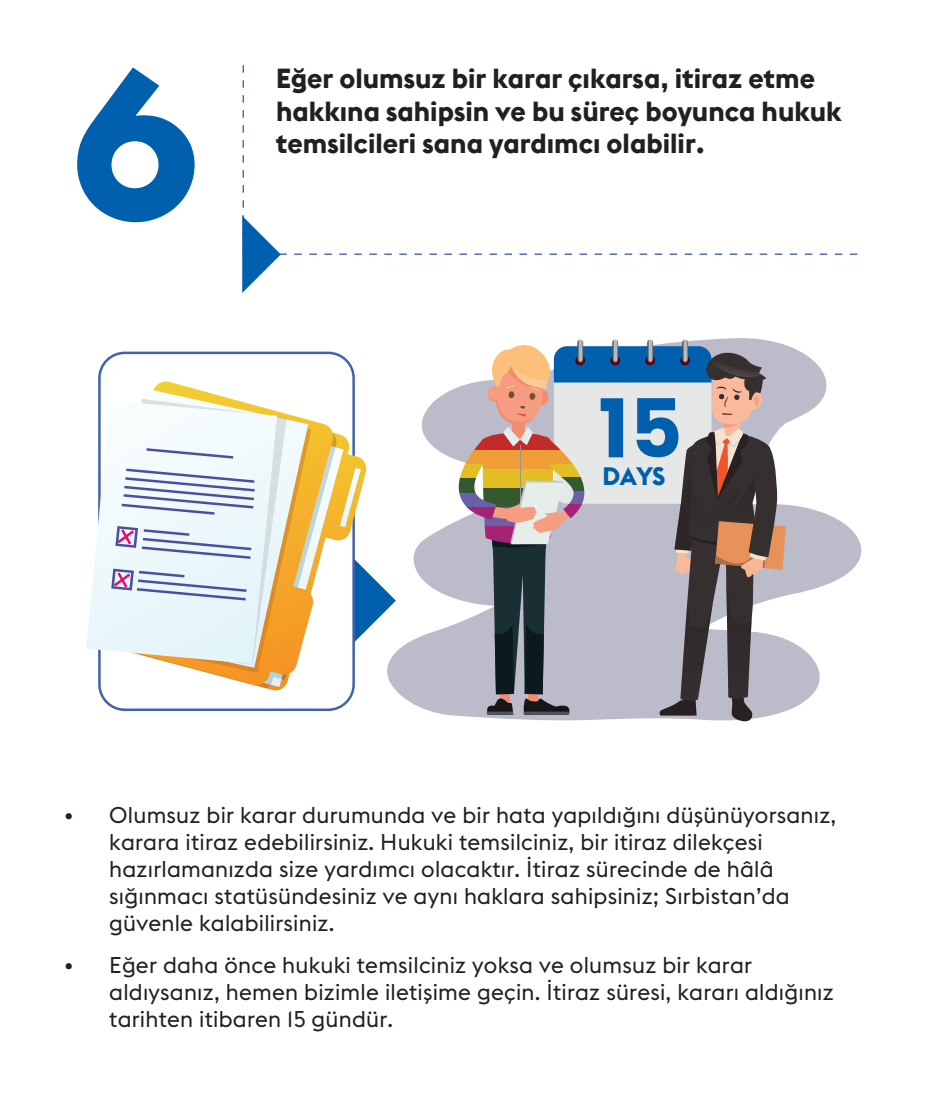
<style>
.page{position:relative;width:927px;height:1095px;background:#fff}
.page>*{position:absolute;margin:0;border:0;box-sizing:border-box;transform-origin:0 0}
.t1{font:800 200px "Albula";color:#0160ae}
.t2{font:700 81px "Poppins";color:#0160ae}
.t3{font:700 27.5px/32.5px "Euclid Flex";color:#231f20}
.t4{font:700 25.25px "Euclid Flex";color:#0160ae}
.t5{font:22.5px/27px "Euclid Flex";letter-spacing:.01em;color:#231f20}
</style>
<div class="page">
<svg style="left:242px;top:65px;width:616px;height:190px"></svg>
<svg style="left:242px;top:216px;width:38px;height:77px"></svg>
<svg style="left:98px;top:381px;width:236px;height:305px"></svg>
<svg style="left:98px;top:388px;width:210px;height:280px"></svg>
<svg style="left:86px;top:400px;width:191px;height:264px"></svg>
<svg style="left:111px;top:439px;width:271px;height:248px"></svg>
<svg style="left:382px;top:345px;width:480px;height:377px"></svg>
<div style="left:456px;top:438px;width:40px;height:12px;background:#bbbbc9"></div>
<svg style="left:456px;top:450px;width:3px;height:15px"></svg>
<div style="left:456px;top:465px;width:40px;height:14px;background:#fff"></div>
<svg style="left:456px;top:479px;width:3px;height:14px"></svg>
<div style="left:456px;top:493px;width:40px;height:14px;background:#fff"></div>
<div style="left:456px;top:507px;width:40px;height:12px;background:#fff"></div>
<svg style="left:459px;top:338px;width:326px;height:383px;background:#a49ea1"></svg>
<h1 class="t1" style="left:71px;top:-32px;width:131px">6</h1>
<p class="t3" style="left:276px;top:62px;width:567px">Eğer olumsuz bir karar çıkarsa, itiraz etme hakkına sahipsin ve bu süreç boyunca hukuk temsilcileri sana yardımcı olabilir.</p>
<h2 class="t2" style="left:598px;top:382px;width:85px">15</h2>
<p class="t4" style="left:602px;top:460px;width:64px">DAYS</p>
<p class="t5" style="left:109px;top:802px;width:728px;text-indent:-45px">• Olumsuz bir karar durumunda ve bir hata yapıldığını düşünüyorsanız, karara itiraz edebilirsiniz. Hukuki temsilciniz, bir itiraz dilekçesi hazırlamanızda size yardımcı olacaktır. İtiraz sürecinde de hâlâ sığınmacı statüsündesiniz ve aynı haklara sahipsiniz; Sırbistan’da güvenle kalabilirsiniz.</p>
<p class="t5" style="left:109px;top:952px;width:725px;text-indent:-45px">• Eğer daha önce hukuki temsilciniz yoksa ve olumsuz bir karar aldıysanız, hemen bizimle iletişime geçin. İtiraz süresi, kararı aldığınız tarihten itibaren 15 gündür.</p>
</div>
